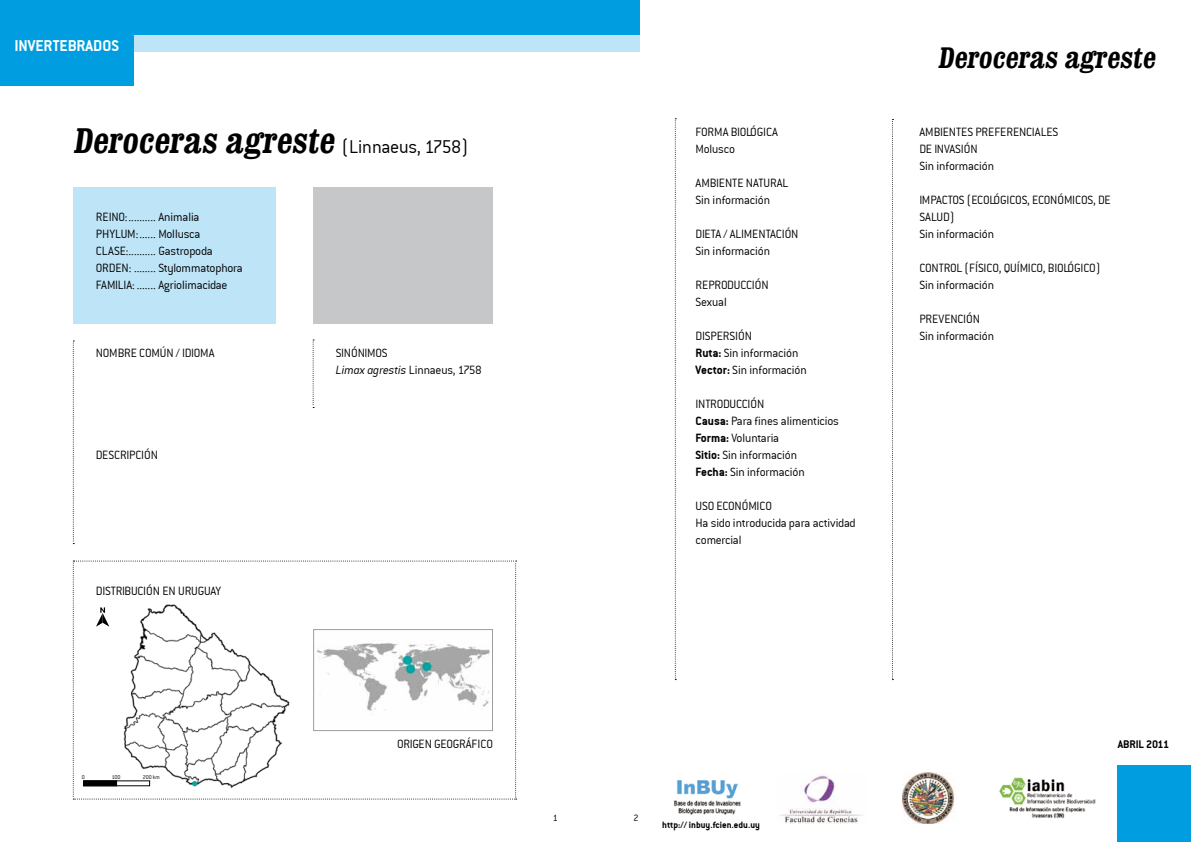
<style>
.page{position:relative;width:1191px;height:842px;background:#fff}
.page>*{position:absolute;margin:0;border:0;box-sizing:border-box;transform-origin:0 0}
.t1{font:700 condensed 36px "Clarendon";color:#000}
.t2{font:700 condensed 30px "Clarendon";color:#000}
.t3{font:17px "Conduit ITCTT Bold";color:#fff}
.t4{font:13px/17px "Conduit ITCTT Light";letter-spacing:-.01em;color:#000}
.t5{font:12px "Conduit ITCTT Bold";letter-spacing:-.01em;color:#000}
.t6{font:10px "Conduit ITCTT Bold";color:#000}
.t7{font:10px "Conduit ITCTT Light";color:#000}
.t8{font:6px "Conduit ITCTT Light";color:#000}
.s1{font-family:"Conduit ITCTT Light";font-weight:400;font-stretch:normal;font-size:20px}
.s2{font-style:italic}
.s3{font-family:"Conduit ITCTT Bold"}
</style>
<div class="page">
<div style="left:73px;top:187px;width:203px;height:136px;background:#bde4f7"></div>
<div style="left:313px;top:187px;width:180px;height:136px;background:#c6c7c8"></div>
<div style="left:0;top:34px;width:639px;height:17px;background:#bde4f7"></div>
<div style="left:0;top:0;width:639px;height:34px;background:#009ee0"></div>
<div style="left:0;top:17px;width:133px;height:68px;background:#009ee0"></div>
<div style="left:1117px;top:765px;width:74px;height:77px;background:#009ee0"></div>
<svg style="left:73px;top:340px;width:1px;height:204px"></svg>
<svg style="left:313px;top:340px;width:1px;height:68px"></svg>
<img style="left:674px;top:780px;width:67px;height:35px">
<img style="left:902px;top:773px;width:53px;height:51px">
<img style="left:780px;top:775px;width:83px;height:48px">
<img style="left:999px;top:778px;width:96px;height:41px">
<svg style="left:675px;top:118px;width:1px;height:562px"></svg>
<svg style="left:892px;top:119px;width:1px;height:561px"></svg>
<svg style="left:73px;top:561px;width:443px;height:238px"></svg>
<div style="left:83px;top:780px;width:34px;height:6px;background:#000"></div>
<div style="left:83px;top:780px;width:67px;height:6px;border:1px solid #000"></div>
<h3 class="t3" style="left:14px;top:36px;width:106px">INVERTEBRADOS</h3>
<h1 class="t1" style="left:73px;top:118px;width:396px">Deroceras agreste <span class="s1">( L i n n a e u s , 1758 )</span></h1>
<p class="t4" style="left:96px;top:208px;width:148px">REINO:.......... Animalia<br>PHYLUM:...... Mollusca<br>CLASE:.......... Gastropoda<br>ORDEN: ........ Stylommatophora<br>FAMILIA: ....... Agriolimacidae</p>
<p class="t4" style="left:96px;top:344px;width:120px">NOMBRE COMÚN / IDIOMA</p>
<p class="t4" style="left:336px;top:344px;width:147px">SINÓNIMOS<br><span class="s2">Limax agrestis</span> Linnaeus, 1758</p>
<p class="t4" style="left:96px;top:446px;width:64px">DESCRIPCIÓN</p>
<p class="t4" style="left:96px;top:582px;width:127px">DISTRIBUCIÓN EN URUGUAY</p>
<p class="t8" style="left:82px;top:773px;width:5px">0</p>
<p class="t8" style="left:112px;top:773px;width:10px">100</p>
<p class="t8" style="left:143px;top:773px;width:19px">200 km</p>
<p class="t4" style="left:397px;top:735px;width:97px">ORIGEN GEOGRÁFICO</p>
<p class="t4" style="left:695px;top:123px;width:84px">FORMA BIOlóGICA<br>Molusco</p>
<p class="t4" style="left:695px;top:174px;width:13px">Ambiente</p>
<p class="t4" style="left:695px;top:174px;width:76px;text-indent:50px">natural<br>Sin información</p>
<p class="t4" style="left:695px;top:225px;width:12px">Dieta</p>
<p class="t4" style="left:695px;top:225px;width:104px;text-indent:28px">/ ALIMENTACIÓN<br>Sin información</p>
<p class="t4" style="left:695px;top:276px;width:33px">Reproducción<br>Sexual</p>
<p class="t4" style="left:695px;top:327px;width:113px">Dispersión<br><span class="s3">Ruta:</span> Sin información<br><span class="s3">Vector:</span> Sin información</p>
<p class="t4" style="left:695px;top:395px;width:145px">Introducción<br><span class="s3">Causa:</span> Para fines alimenticios<br><span class="s3">Forma:</span> Voluntaria<br><span class="s3">Sitio:</span> Sin información<br><span class="s3">Fecha:</span> Sin información</p>
<p class="t4" style="left:695px;top:497px;width:162px">uso económico<br>Ha sido introducida para actividad comercial</p>
<p class="t7" style="left:553px;top:812px;width:7px">1</p>
<p class="t7" style="left:633px;top:812px;width:7px">2</p>
<p class="t6" style="left:662px;top:819px;width:99px">http:// inbuy.fcien.edu.uy</p>
<h2 class="t2" style="left:937px;top:39px;width:224px">Deroceras agreste</h2>
<p class="t4" style="left:919px;top:123px;width:13px">Ambientes</p>
<p class="t4" style="left:975px;top:123px;width:7px">preferenciales</p>
<p class="t4" style="left:919px;top:140px;width:76px">de invasión<br>Sin información</p>
<p class="t4" style="left:919px;top:191px;width:59px">IMPACTOS (ecológicos</p>
<p class="t4" style="left:1027px;top:191px;width:85px">, ECONÓMICOS, DE</p>
<p class="t4" style="left:919px;top:208px;width:76px">SALUD)<br>Sin información</p>
<p class="t4" style="left:919px;top:259px;width:13px">Control</p>
<p class="t4" style="left:964px;top:259px;width:62px">(físico, químico</p>
<p class="t4" style="left:1043px;top:259px;width:12px">, biológico</p>
<p class="t4" style="left:1095px;top:259px;width:6px">)</p>
<p class="t4" style="left:919px;top:276px;width:76px">Sin información</p>
<p class="t4" style="left:919px;top:310px;width:76px">Prevención<br>Sin información</p>
<p class="t5" style="left:1117px;top:737px;width:53px">ABRIL 2011</p>
</div>
